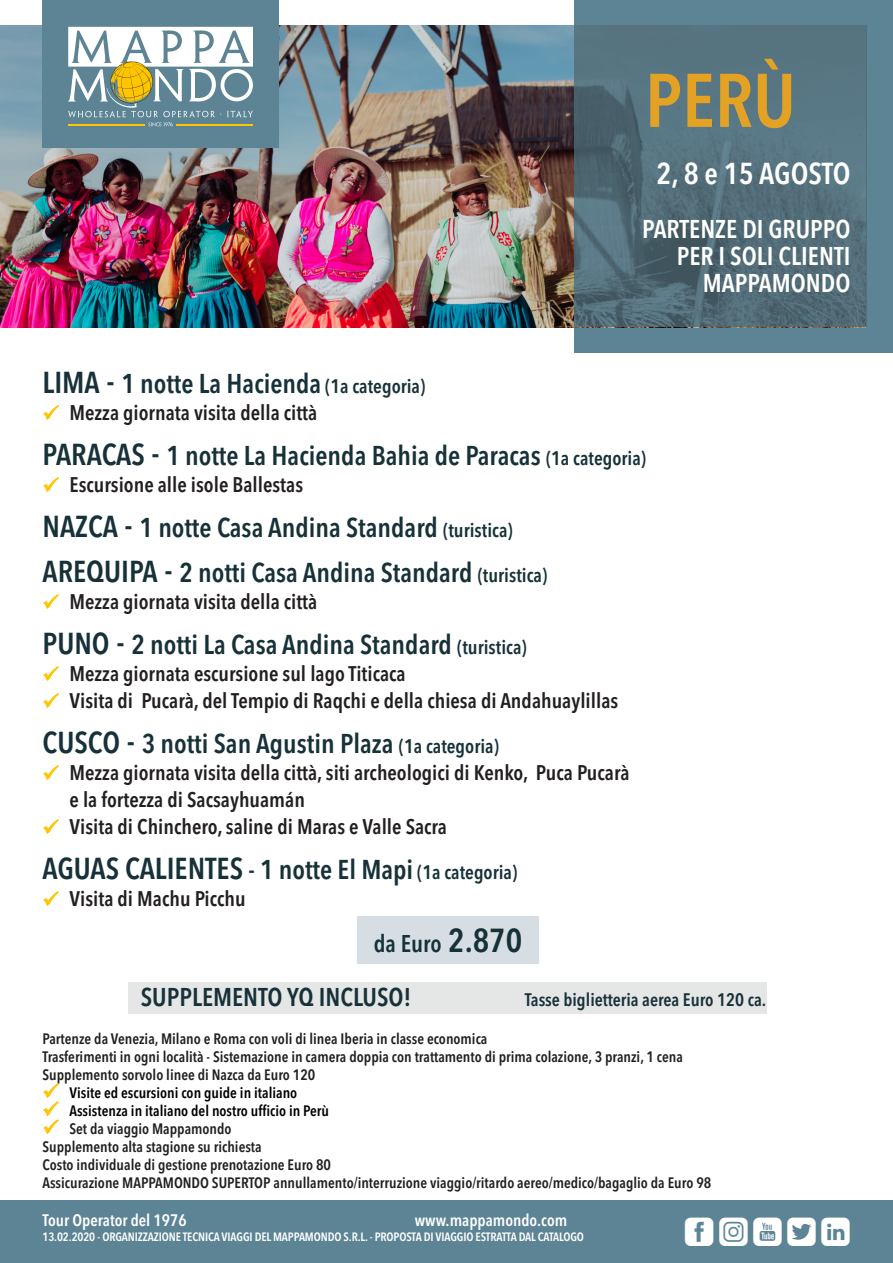
<style>
.page{position:relative;width:893px;height:1263px;background:#fff}
.page>*{position:absolute;margin:0;border:0;box-sizing:border-box;transform-origin:0 0}
.t1{font:600 condensed 75px "Avenir Next LT Pro";color:#e4a225}
.t2{font:36px "Mappamondoutil";letter-spacing:.125em;color:#fff}
.t3{font:600 condensed 30px "Avenir Next LT Pro";color:#173138}
.t4{font:600 condensed 30px "Avenir Next LT Pro";letter-spacing:-.005em;color:#fff}
.t5{font:600 condensed 27px "Avenir Next LT Pro";color:#173138}
.t6{font:600 condensed 25.5px "Avenir Next LT Pro";color:#fff}
.t7{font:600 condensed 25.5px "Avenir Next LT Pro";color:#173138}
.t8{font:600 condensed 24px "Avenir Next LT Pro";color:#173138}
.t9{font:600 condensed 21px/27px "Avenir Next LT Pro";color:#231f20}
.t10{font:600 condensed 18px "Avenir Next LT Pro";color:#173138}
.t11{font:600 condensed 16.5px "Avenir Next LT Pro";color:#fff}
.t12{font:600 condensed 15px "Avenir Next LT Pro";color:#231f20}
.t13{font:600 condensed 15px "Avenir Next LT Pro";color:#000}
.t14{font:600 condensed 12px "Avenir Next LT Pro";letter-spacing:-.01em;color:#fff}
.s1{font-size:30px}
.s2{font-size:34.5px}
.s3{font-size:19.5px}
.s4{font-size:27px}
.s5{font-size:33px}
</style>
<div class="page">
<div style="left:0;top:1200px;width:893px;height:63px;background:#5c8495"></div>
<div style="left:128px;top:982px;width:639px;height:32px;background:#e5e6e6"></div>
<div style="left:357px;top:916px;width:182px;height:48px;background:#d6dee3"></div>
<div style="left:574px;top:0;width:319px;height:353px;background:#5c8495"></div>
<img style="left:0;top:26px;width:574px;height:301px">
<div style="left:43px;top:0;width:236px;height:148px;background:#5c8495"></div>
<svg style="left:68px;top:27px;width:185px;height:99px"></svg>
<svg style="left:574px;top:26px;width:293px;height:301px;fill:#56747f"></svg>
<svg style="left:43px;top:405px;width:16px;height:15px"></svg>
<svg style="left:43px;top:477px;width:16px;height:15px"></svg>
<svg style="left:43px;top:594px;width:16px;height:15px"></svg>
<svg style="left:43px;top:666px;width:16px;height:15px"></svg>
<svg style="left:43px;top:693px;width:16px;height:15px"></svg>
<svg style="left:43px;top:765px;width:16px;height:15px"></svg>
<svg style="left:43px;top:819px;width:16px;height:15px"></svg>
<svg style="left:43px;top:891px;width:16px;height:15px"></svg>
<svg style="left:43px;top:1083px;width:16px;height:51px"></svg>
<p class="t1" style="left:645px;top:55px;width:152px">PERÙ</p>
<p class="t4" style="left:656px;top:155px;width:196px">2, 8 e 15 AGOSTO</p>
<p class="t6" style="left:642px;top:214px;width:210px">PARTENZE DI GRUPPO</p>
<p class="t6" style="left:677px;top:241px;width:175px">PER I SOLI CLIENTI</p>
<p class="t6" style="left:703px;top:268px;width:149px">MAPPAMONDO</p>
<p class="t5" style="left:43px;top:367px;width:384px"><span class="s1">LIMA</span> <span class="s2">-</span> 1 notte La Hacienda <span class="s3">(1a categoria)</span></p>
<p class="t9" style="left:70px;top:398px;width:249px">Mezza giornata visita della città</p>
<p class="t5" style="left:43px;top:439px;width:605px"><span class="s1">PARACAS</span> <span class="s2">-</span> 1 notte La Hacienda Bahia de Paracas <span class="s3">(1a categoria)</span></p>
<p class="t9" style="left:70px;top:470px;width:235px">Escursione alle isole Ballestas</p>
<p class="t5" style="left:43px;top:511px;width:472px"><span class="s1">NAZCA</span> <span class="s2">-</span> 1 notte Casa Andina Standard <span class="s3">(turistica)</span></p>
<p class="t5" style="left:43px;top:556px;width:506px"><span class="s1">AREQUIPA</span> <span class="s2">-</span> 2 notti Casa Andina Standard <span class="s3">(turistica)</span></p>
<p class="t9" style="left:70px;top:587px;width:249px">Mezza giornata visita della città</p>
<p class="t5" style="left:43px;top:628px;width:486px"><span class="s1">PUNO</span> <span class="s2">-</span> 2 notti La Casa Andina Standard <span class="s3">(turistica)</span></p>
<p class="t9" style="left:70px;top:659px;width:338px">Mezza giornata escursione sul lago Titicaca</p>
<p class="t9" style="left:70px;top:686px;width:550px">Visita di Pucarà, del Tempio di Raqchi e della chiesa di Andahuaylillas</p>
<p class="t5" style="left:43px;top:727px;width:458px"><span class="s1">CUSCO</span> <span class="s2">-</span> 3 notti San Agustin Plaza <span class="s3">(1a categoria)</span></p>
<p class="t9" style="left:70px;top:758px;width:561px">Mezza giornata visita della città, siti archeologici di Kenko, Puca Pucarà e la fortezza di Sacsayhuamán</p>
<p class="t9" style="left:70px;top:812px;width:379px">Visita di Chinchero, saline di Maras e Valle Sacra</p>
<p class="t3" style="left:43px;top:850px;width:476px">AGUAS CALIENTES <span class="s4">- 1 notte El Mapi</span> <span class="s3">(1a categoria)</span></p>
<p class="t9" style="left:70px;top:884px;width:178px">Visita di Machu Picchu</p>
<p class="t8" style="left:374px;top:928px;width:150px">da Euro <span class="s5">2.870</span></p>
<p class="t7" style="left:141px;top:981px;width:272px">SUPPLEMENTO YQ INCLUSO!</p>
<p class="t10" style="left:525px;top:988px;width:243px">Tasse biglietteria aerea Euro 120 ca.</p>
<p class="t12" style="left:43px;top:1029px;width:446px">Partenze da Venezia, Milano e Roma con voli di linea Iberia in classe economica</p>
<p class="t12" style="left:43px;top:1047px;width:642px">Trasferimenti in ogni località - Sistemazione in camera doppia con trattamento di prima colazione, 3 pranzi, 1 cena</p>
<p class="t12" style="left:43px;top:1065px;width:274px">Supplemento sorvolo linee di Nazca da Euro 120</p>
<p class="t13" style="left:70px;top:1083px;width:229px">Visite ed escursioni con guide in italiano</p>
<p class="t13" style="left:70px;top:1101px;width:261px">Assistenza in italiano del nostro ufficio in Perù</p>
<p class="t12" style="left:70px;top:1119px;width:164px">Set da viaggio Mappamondo</p>
<p class="t12" style="left:43px;top:1137px;width:221px">Supplemento alta stagione su richiesta</p>
<p class="t12" style="left:43px;top:1155px;width:290px">Costo individuale di gestione prenotazione Euro 80</p>
<p class="t12" style="left:43px;top:1173px;width:670px">Assicurazione MAPPAMONDO SUPERTOP annullamento/interruzione viaggio/ritardo aereo/medico/bagaglio da Euro 98</p>
<p class="t11" style="left:43px;top:1210px;width:146px">Tour Operator del 1976</p>
<p class="t11" style="left:415px;top:1210px;width:154px">www.mappamondo.com</p>
<p class="t14" style="left:43px;top:1229px;width:543px">13.02.2020 - ORGANIZZAZIONE TECNICA VIAGGI DEL MAPPAMONDO S.R.L. - PROPOSTA DI VIAGGIO ESTRATTA DAL CATALOGO</p>
<p class="t2" style="left:685px;top:1212px;width:167px">fiytl</p>
</div>
